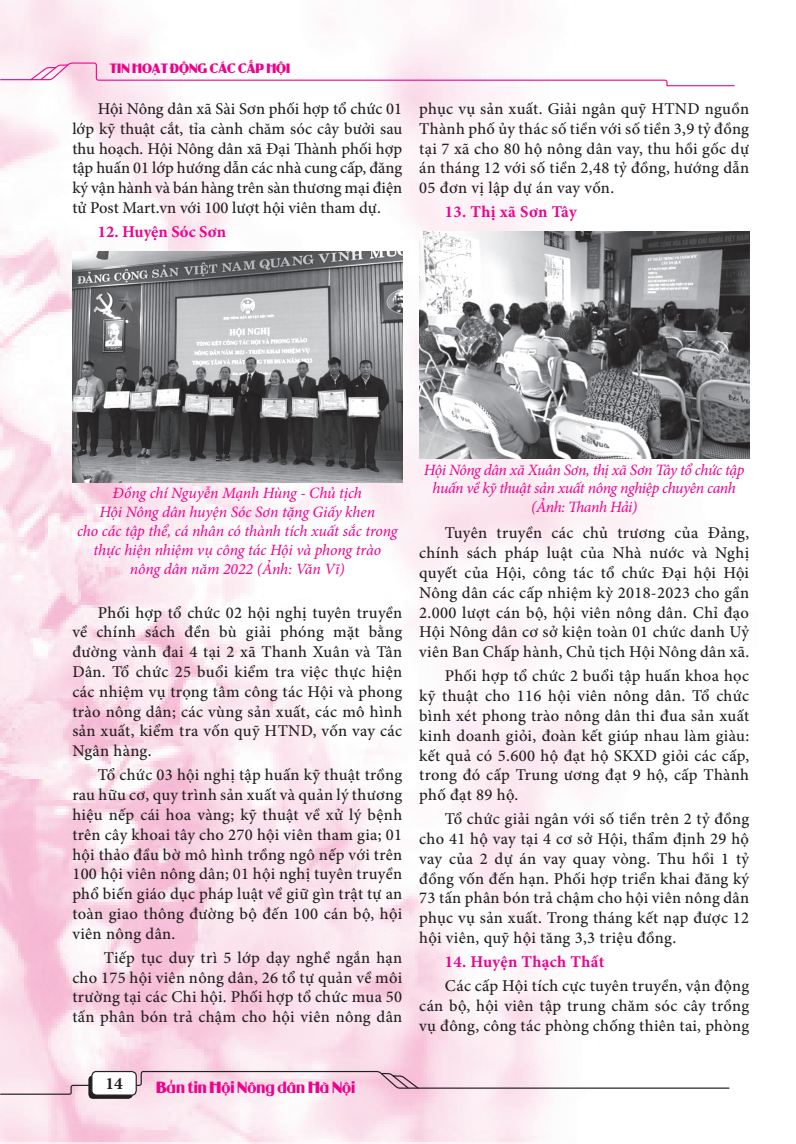
<style>
.page{position:relative;width:796px;height:1144px;background:#fff}
.page>*{position:absolute;margin:0;border:0;box-sizing:border-box;transform-origin:0 0}
.t1{font:700 17.25px "Minion Pro";color:#231f20}
.t2{font:500 16.5px/19.8px "Minion Pro";letter-spacing:.015em;color:#231f20;text-align:justify}
.t3{font:700 16.5px "Minion Pro";letter-spacing:.015em;color:#ed028c}
.t4{font:italic 15.75px/18.9px "Minion Pro";letter-spacing:-.015em;color:#ed028c;text-align:center}
.t5{font:italic 15.75px "Minion Pro";letter-spacing:-.035em;color:#ed028c}
.t6{font:13.5px "UTM Guanine";color:#ed028c}
.t7{font:11.25px "UTM Guanine";color:#ed028c}
</style>
<div class="page">
<img style="left:0;top:0;width:750px;height:1144px">
<svg style="left:0;top:62px;width:735px;height:25px"></svg>
<div style="left:88px;top:1075px;width:45px;height:24px;background:#231f20;border-radius:5px"></div>
<svg style="left:0;top:1070px;width:729px;height:25px"></svg>
<img style="left:72px;top:251px;width:330px;height:231px">
<img style="left:419px;top:231px;width:329px;height:228px">
<p class="t7" style="left:110px;top:63px;width:182px">TIN HOẠT ĐỘNG CÁC CẤP HỘI</p>
<p class="t2" style="left:72px;top:99px;width:331px;text-indent:26px">Hội Nông dân xã Sài Sơn phối hợp tổ chức 01 lớp kỹ thuật cắt, tỉa cành chăm sóc cây bưởi sau thu hoạch. Hội Nông dân xã Đại Thành phối hợp tập huấn 01 lớp hướng dẫn các nhà cung cấp, đăng ký vận hành và bán hàng trên sàn thương mại điện tử Post Mart.vn với 100 lượt hội viên tham dự.</p>
<p class="t3" style="left:98px;top:220px;width:130px">12. Huyện Sóc Sơn</p>
<p class="t2" style="left:419px;top:99px;width:331px">phục vụ sản xuất. Giải ngân quỹ HTND nguồn Thành phố ủy thác số tiền với số tiền 3,9 tỷ đồng tại 7 xã cho 80 hộ nông dân vay, thu hồi gốc dự án tháng 12 với số tiền 2,48 tỷ đồng, hướng dẫn 05 đơn vị lập dự án vay vốn.</p>
<p class="t3" style="left:444px;top:200px;width:133px">13. Thị xã Sơn Tây</p>
<p class="t4" style="left:77px;top:484px;width:322px">Đồng chí Nguyễn Mạnh Hùng - Chủ tịch<br>Hội Nông dân huyện Sóc Sơn tặng Giấy khen<br>cho các tập thể, cá nhân có thành tích xuất sắc trong thực hiện nhiệm vụ công tác Hội và phong trào nông dân năm 2022 (Ảnh: Văn Vĩ)</p>
<p class="t2" style="left:72px;top:602px;width:331px;text-indent:26px">Phối hợp tổ chức 02 hội nghị tuyên truyền về chính sách đền bù giải phóng mặt bằng đường vành đai 4 tại 2 xã Thanh Xuân và Tân Dân. Tổ chức 25 buổi kiểm tra việc thực hiện các nhiệm vụ trọng tâm công tác Hội và phong trào nông dân; các vùng sản xuất, các mô hình sản xuất, kiểm tra vốn quỹ HTND, vốn vay các Ngân hàng.</p>
<p class="t2" style="left:72px;top:765px;width:331px;text-indent:26px">Tổ chức 03 hội nghị tập huấn kỹ thuật trồng rau hữu cơ, quy trình sản xuất và quản lý thương hiệu nếp cái hoa vàng; kỹ thuật về xử lý bệnh trên cây khoai tây cho 270 hội viên tham gia; 01 hội thảo đầu bờ mô hình trồng ngô nếp với trên 100 hội viên nông dân; 01 hội nghị tuyên truyền phổ biến giáo dục pháp luật về giữ gìn trật tự an toàn giao thông đường bộ đến 100 cán bộ, hội viên nông dân.</p>
<p class="t2" style="left:72px;top:948px;width:331px;text-indent:31px">Tiếp tục duy trì 5 lớp dạy nghề ngắn hạn cho 175 hội viên nông dân, 26 tổ tự quản về môi trường tại các Chi hội. Phối hợp tổ chức mua 50 tấn phân bón trả chậm cho hội viên nông dân</p>
<p class="t4" style="left:423px;top:460px;width:322px">Hội Nông dân xã Xuân Sơn, thị xã Sơn Tây tổ chức tập huấn về kỹ thuật sản xuất nông nghiệp chuyên canh</p>
<p class="t5" style="left:530px;top:497px;width:108px">(Ảnh: Thanh Hải)</p>
<p class="t2" style="left:419px;top:523px;width:331px;text-indent:26px">Tuyên truyền các chủ trương của Đảng, chính sách pháp luật của Nhà nước và Nghị quyết của Hội, công tác tổ chức Đại hội Hội Nông dân các cấp nhiệm kỳ 2018-2023 cho gần 2.000 lượt cán bộ, hội viên nông dân. Chỉ đạo Hội Nông dân cơ sở kiện toàn 01 chức danh Uỷ viên Ban Chấp hành, Chủ tịch Hội Nông dân xã.</p>
<p class="t2" style="left:419px;top:666px;width:331px;text-indent:26px">Phối hợp tổ chức 2 buổi tập huấn khoa học kỹ thuật cho 116 hội viên nông dân. Tổ chức bình xét phong trào nông dân thi đua sản xuất kinh doanh giỏi, đoàn kết giúp nhau làm giàu: kết quả có 5.600 hộ đạt hộ SKXD giỏi các cấp, trong đó cấp Trung ương đạt 9 hộ, cấp Thành phố đạt 89 hộ.</p>
<p class="t2" style="left:419px;top:809px;width:331px;text-indent:26px">Tổ chức giải ngân với số tiền trên 2 tỷ đồng cho 41 hộ vay tại 4 cơ sở Hội, thẩm định 29 hộ vay của 2 dự án vay quay vòng. Thu hồi 1 tỷ đồng vốn đến hạn. Phối hợp triển khai đăng ký 73 tấn phân bón trả chậm cho hội viên nông dân phục vụ sản xuất. Trong tháng kết nạp được 12 hội viên, quỹ hội tăng 3,3 triệu đồng.</p>
<p class="t3" style="left:444px;top:950px;width:161px">14. Huyện Thạch Thất</p>
<p class="t2" style="left:419px;top:976px;width:331px;text-indent:26px">Các cấp Hội tích cực tuyên truyền, vận động cán bộ, hội viên tập trung chăm sóc cây trồng vụ đông, công tác phòng chống thiên tai, phòng</p>
<p class="t1" style="left:105px;top:1071px;width:19px">14</p>
<p class="t6" style="left:156px;top:1080px;width:200px">Bản tin Hội Nông dân Hà Nội</p>
</div>
